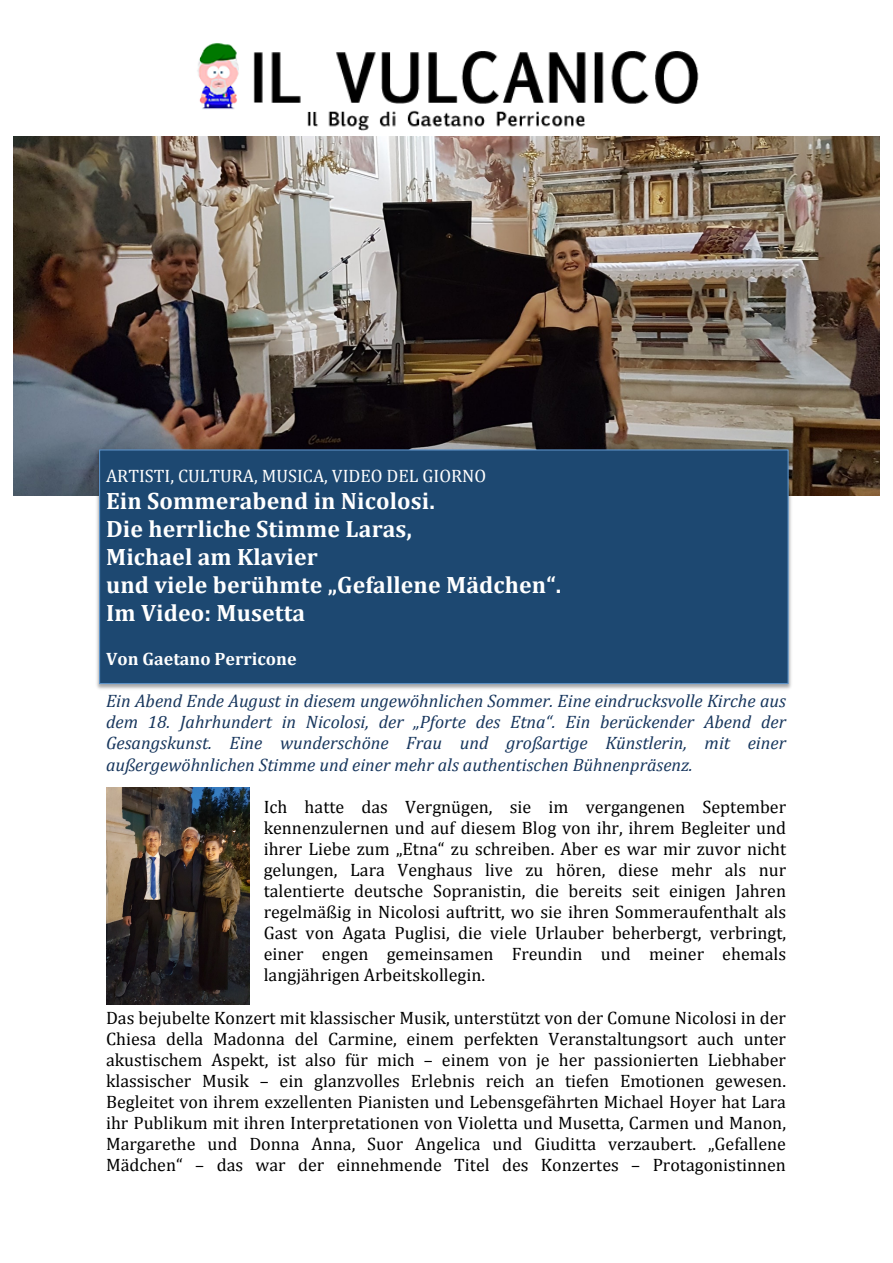
<style>
.page{position:relative;width:893px;height:1263px;background:#fff}
.page>*{position:absolute;margin:0;border:0;box-sizing:border-box;transform-origin:0 0}
.t1{font:700 23.7px/28.2px "Cambria";letter-spacing:.005em;color:#fff}
.t2{font:18px/21.1px "Cambria";color:#000;text-align:justify}
.t3{font:italic 18px/21.1px "Cambria";color:#17365d;text-align:justify}
.t4{font:18px "Cambria";color:#fff}
.t5{font:700 18px "Cambria";color:#fff}
</style>
<div class="page">
<img style="left:14px;top:136px;width:865px;height:359px">
<img style="left:94px;top:447px;width:700px;height:242px">
<div style="left:100px;top:450px;width:688px;height:233px;background:#1d4871"></div>
<div style="left:99px;top:449px;width:690px;height:235px;border:1px solid #5b91c7"></div>
<img style="left:197px;top:43px;width:502px;height:88px">
<img style="left:106px;top:787px;width:143px;height:217px">
<p class="t4" style="left:106px;top:465px;width:382px">ARTISTI, CULTURA, MUSICA, VIDEO DEL GIORNO</p>
<h1 class="t1" style="left:106px;top:486px;width:457px">Ein Sommerabend in Nicolosi.<br>Die herrliche Stimme Laras,<br>Michael am Klavier<br>und viele berühmte „Gefallene Mädchen“.<br>Im Video: Musetta</h1>
<p class="t5" style="left:106px;top:648px;width:192px">Von Gaetano Perricone</p>
<p class="t3" style="left:106px;top:690px;width:681px">Ein Abend Ende August in diesem ungewöhnlichen Sommer. Eine eindrucksvolle Kirche aus dem 18. Jahrhundert in Nicolosi, der „Pforte des Etna“. Ein berückender Abend der Gesangskunst. Eine wunderschöne Frau und großartige Künstlerin, mit einer außergewöhnlichen Stimme und einer mehr als authentischen Bühnenpräsenz.</p>
<p class="t2" style="left:264px;top:795px;width:524px">Ich hatte das Vergnügen, sie im vergangenen September kennenzulernen und auf diesem Blog von ihr, ihrem Begleiter und ihrer Liebe zum „Etna“ zu schreiben. Aber es war mir zuvor nicht gelungen, Lara Venghaus live zu hören, diese mehr als nur talentierte deutsche Sopranistin, die bereits seit einigen Jahren regelmäßig in Nicolosi auftritt, wo sie ihren Sommeraufenthalt als Gast von Agata Puglisi, die viele Urlauber beherbergt, verbringt, einer engen gemeinsamen Freundin und meiner ehemals langjährigen Arbeitskollegin.</p>
<p class="t2" style="left:106px;top:1006px;width:681px">Das bejubelte Konzert mit klassischer Musik, unterstützt von der Comune Nicolosi in der Chiesa della Madonna del Carmine, einem perfekten Veranstaltungsort auch unter akustischem Aspekt, ist also für mich – einem von je her passionierten Liebhaber klassischer Musik – ein glanzvolles Erlebnis reich an tiefen Emotionen gewesen.<br>Begleitet von ihrem exzellenten Pianisten und Lebensgefährten Michael Hoyer hat Lara ihr Publikum mit ihren Interpretationen von Violetta und Musetta, Carmen und Manon, Margarethe und Donna Anna, Suor Angelica und Giuditta verzaubert. „Gefallene Mädchen“ – das war der einnehmende Titel des Konzertes – Protagonistinnen</p>
</div>
